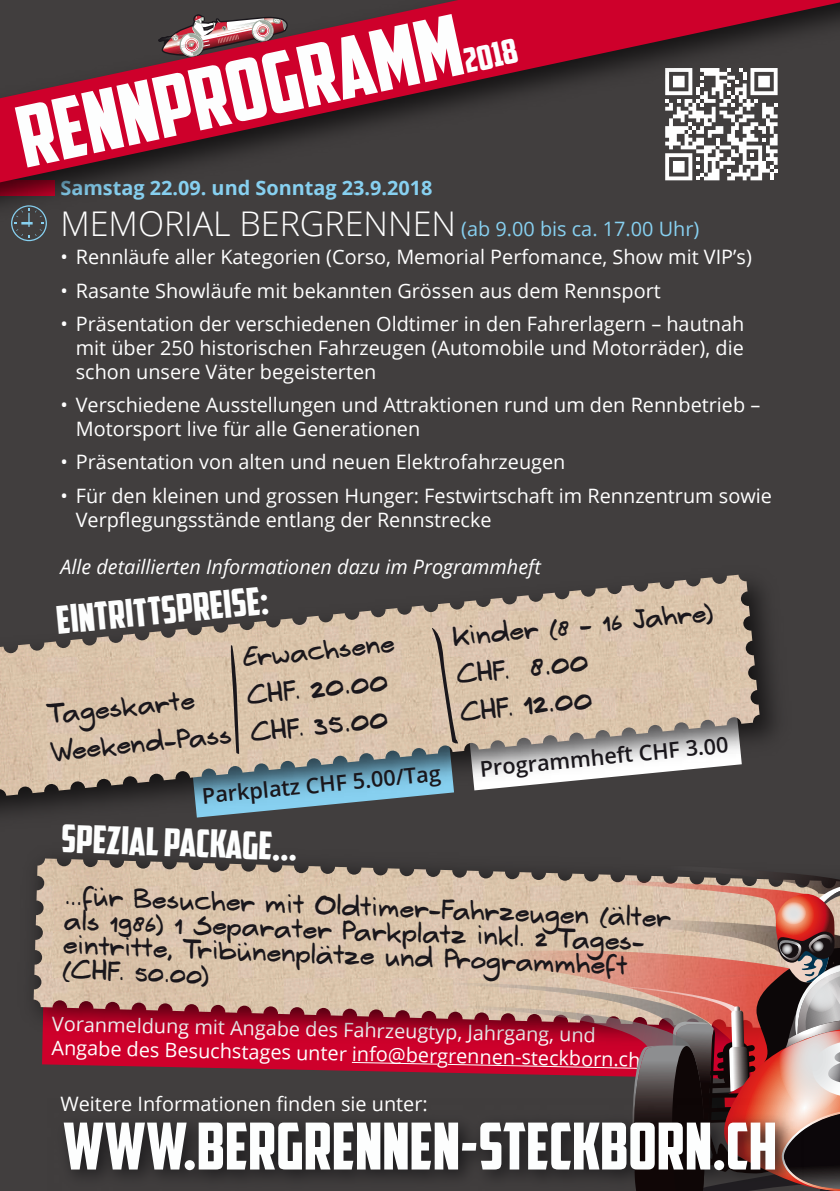
<style>
.page{position:relative;width:840px;height:1191px;background:#fff}
.page>*{position:absolute;margin:0;border:0;box-sizing:border-box;transform-origin:0 0}
.t1{font:84.4px "American Captain";color:#fdfefe}
.t2{font:64.8px "American Captain";color:#fdfefe}
.t3{font:38.8px "American Captain";color:#fdfefe}
.t4{font:34px "American Captain";color:#fdfefe}
.t5{font:23.8px "Erwin Plain";color:#1a171c}
.t6{font:600 21.6px "Open Sans";color:#1a171c}
.t7{font:20.4px/24.4px "Erwin Plain";color:#1a171c}
.t8{font:19.8px/23.8px "Open Sans";color:#fff}
.t9{font:700 19.8px/40.8px "Open Sans";color:#87d0f0}
.t10{font:italic 19.8px "Open Sans";color:#fff}
.s1{font-weight:300;font-size:34px;color:#fff}
.s2{font-weight:400}
.s3{font-size:20.4px}
.s4{font-size:23.8px}
</style>
<div class="page">
<div style="left:0;top:0;width:839px;height:1191px;background:#413e3e"></div>
<img style="left:33px;top:991px;width:317px;height:80px">
<img style="left:34px;top:950px;width:316px;height:80px">
<svg style="left:350px;top:878px;width:489px;height:313px"></svg>
<svg style="left:16px;top:236px;width:26px;height:5px"></svg>
<img style="left:67px;top:1099px;width:736px;height:92px">
<svg style="left:0;top:0;width:839px;height:195px"></svg>
<img style="left:0;top:574px;width:829px;height:376px">
<img style="left:0;top:576px;width:726px;height:219px">
<svg style="left:190px;top:627px;width:268px;height:190px"></svg>
<h1 class="t1" style="left:8px;top:88px;width:453px;rotate:-12deg">RENNPROGRAMM</h1>
<h3 class="t4" style="left:460px;top:41px;width:56px;rotate:-12deg">2018</h3>
<p class="t9" style="left:60px;top:167px;width:640px">Samstag 22.09. und Sonntag 23.9.2018<br><span class="s1">MEMORIAL BERGRENNEN</span> <span class="s2">(ab 9.00 bis ca. 17.00 Uhr)</span></p>
<p class="t8" style="left:60px;top:245px;width:692px">• Rennläufe aller Kategorien (Corso, Memorial Perfomance, Show mit VIP’s)</p>
<p class="t8" style="left:60px;top:278px;width:601px">• Rasante Showläufe mit bekannten Grössen aus dem Rennsport</p>
<p class="t8" style="left:76px;top:311px;width:669px;text-align:justify;text-indent:-15px">• Präsentation der verschiedenen Oldtimer in den Fahrerlagern – hautnah mit über 250 historischen Fahrzeugen (Automobile und Motorräder), die schon unsere Väter begeisterten</p>
<p class="t8" style="left:76px;top:393px;width:685px;text-indent:-15px">• Verschiedene Ausstellungen und Attraktionen rund um den Rennbetrieb –<br>Motorsport live für alle Generationen</p>
<p class="t8" style="left:60px;top:450px;width:506px">• Präsentation von alten und neuen Elektrofahrzeugen</p>
<p class="t8" style="left:76px;top:483px;width:697px;text-indent:-15px">• Für den kleinen und grossen Hunger: Festwirtschaft im Rennzentrum sowie<br>Verpflegungsstände entlang der Rennstrecke</p>
<p class="t10" style="left:60px;top:553px;width:481px">Alle detaillierten Informationen dazu im Programmheft</p>
<h3 class="t3" style="left:55px;top:596px;width:214px;rotate:-5deg">EINTRITTSPREISE:</h3>
<p class="t7" style="left:242px;top:648px;width:154px;rotate:-6deg">Erwachsene</p>
<p class="t5" style="left:245px;top:682px;width:143px;rotate:-6deg"><span class="s3">CHF.</span> 20.00</p>
<p class="t7" style="left:47px;top:704px;width:149px;rotate:-6deg">Tageskarte</p>
<p class="t7" style="left:50px;top:742px;width:339px;rotate:-6deg">Weekend-Pass CHF. <span class="s4">35.00</span></p>
<p class="t6" style="left:200px;top:782px;width:241px;rotate:-6deg">Parkplatz CHF 5.00/Tag</p>
<p class="t7" style="left:451px;top:628px;width:264px;rotate:-6deg">Kinder (8 - 16 Jahre)</p>
<p class="t7" style="left:455px;top:664px;width:134px;rotate:-6deg">CHF. <span class="s4">8.00</span></p>
<p class="t5" style="left:458px;top:699px;width:134px;rotate:-6deg"><span class="s3">CHF.</span> 12.00</p>
<p class="t6" style="left:478px;top:755px;width:251px;rotate:-6deg">Programmheft CHF 3.00</p>
<h3 class="t3" style="left:62px;top:815px;width:237px;rotate:2deg">SPEZIAL PACKAGE...</h3>
<p class="t7" style="left:65px;top:885px;width:608px;rotate:2deg">...für Besucher mit Oldtimer-Fahrzeugen (älter als 1986) 1 Separater Parkplatz inkl. 2 Tages&shy;eintritte, Tribünenplätze und Programmheft (CHF. 50.00)</p>
<p class="t8" style="left:52px;top:1012px;width:590px;rotate:1deg">Voranmeldung mit Angabe des Fahrzeugtyp, Jahrgang, und<br>Angabe des Besuchstages unter info@bergrennen-steckborn.ch</p>
<p class="t8" style="left:60px;top:1091px;width:368px">Weitere Informationen finden sie unter:</p>
<h2 class="t2" style="left:63px;top:1107px;width:715px">WWW.BERGRENNEN-STECKBORN.CH</h2>
</div>
